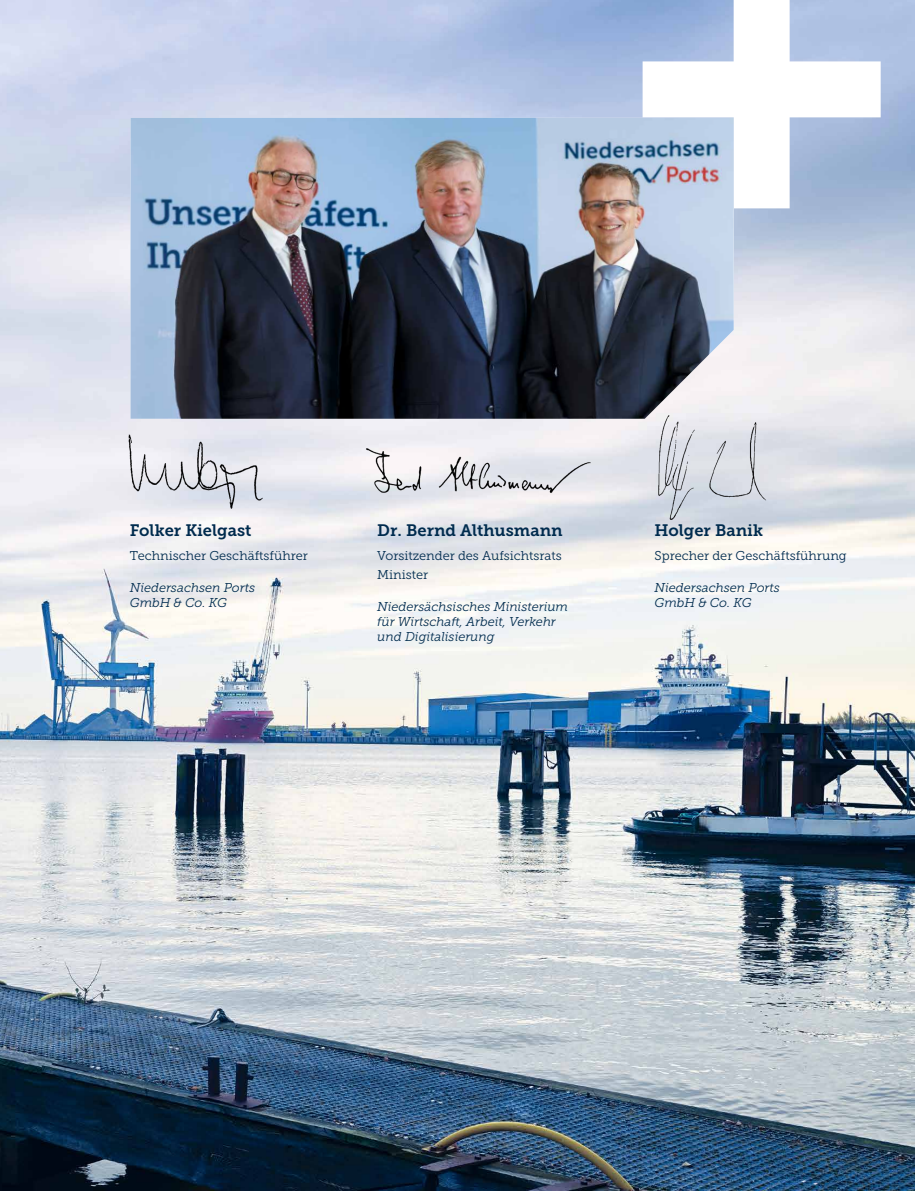
<style>
.page{position:relative;width:915px;height:1191px;background:#fff}
.page>*{position:absolute;margin:0;border:0;box-sizing:border-box;transform-origin:0 0}
.t1{font:16.5px "Museo Slab 700";color:#002b4e}
.t2{font:italic 12.75px/15px "Museo Slab 300";color:#002b4e}
.t3{font:12.75px/19.2px "Museo Slab 300";color:#002b4e}
</style>
<div class="page">
<img style="left:0;top:0;width:914px;height:1191px">
<svg style="left:642px;top:0;width:238px;height:208px"></svg>
<img style="left:130px;top:118px;width:603px;height:301px">
<img style="left:641px;top:408px;width:134px;height:115px">
<img style="left:112px;top:418px;width:163px;height:101px">
<img style="left:366px;top:447px;width:225px;height:52px">
<p class="t1" style="left:130px;top:521px;width:123px">Folker Kielgast</p>
<p class="t3" style="left:130px;top:546px;width:179px">Technischer Geschäftsführer</p>
<p class="t2" style="left:130px;top:580px;width:127px">Niedersachsen Ports<br>GmbH &amp; Co. KG</p>
<p class="t1" style="left:377px;top:521px;width:187px">Dr. Bernd Althusmann</p>
<p class="t3" style="left:377px;top:546px;width:186px">Vorsitzender des Aufsichtsrats<br>Minister</p>
<p class="t2" style="left:377px;top:599px;width:192px">Niedersächsisches Ministerium für Wirtschaft, Arbeit, Verkehr und Digitalisierung</p>
<p class="t1" style="left:654px;top:521px;width:110px">Holger Banik</p>
<p class="t3" style="left:654px;top:546px;width:194px">Sprecher der Geschäftsführung</p>
<p class="t2" style="left:654px;top:580px;width:127px">Niedersachsen Ports<br>GmbH &amp; Co. KG</p>
</div>
